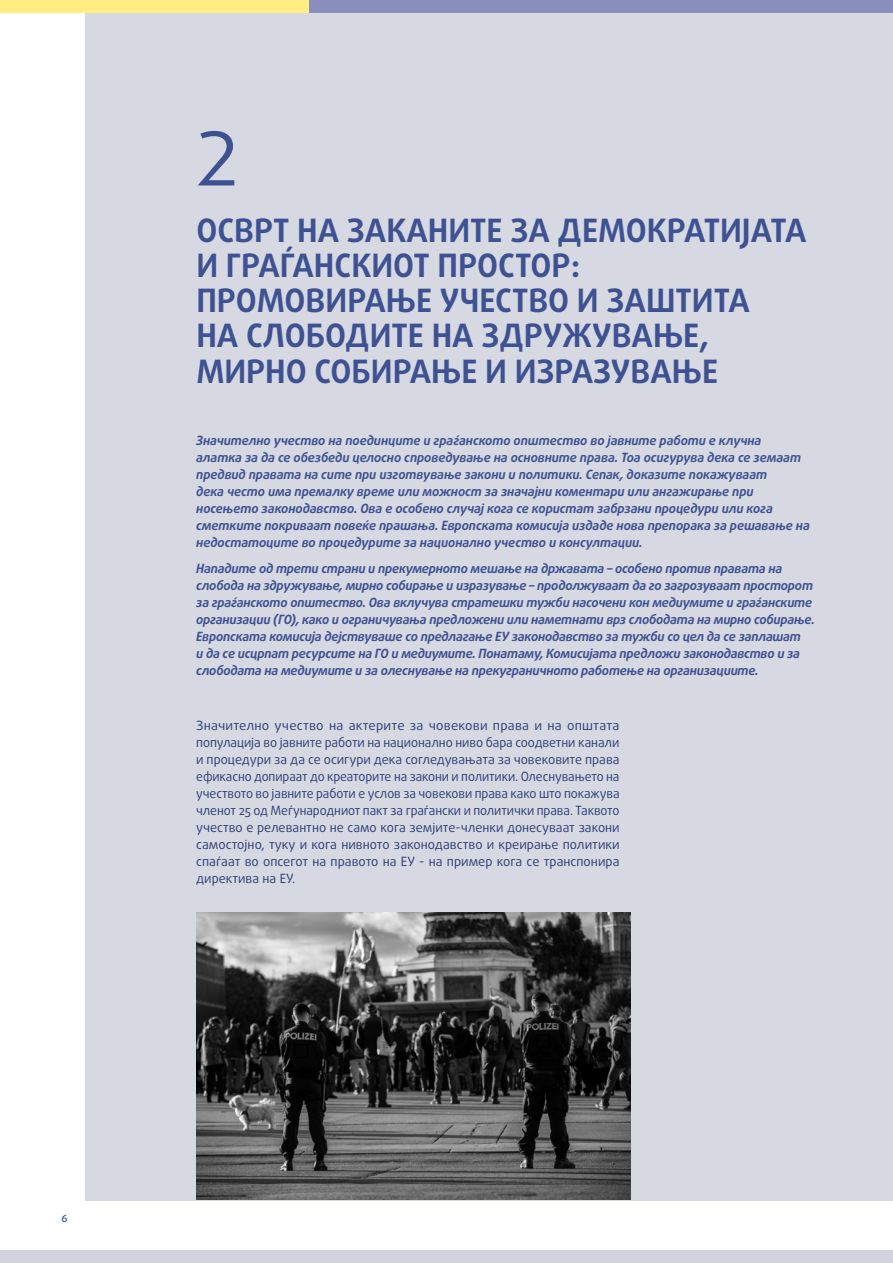
<style>
.page{position:relative;width:893px;height:1263px;background:#fff}
.page>*{position:absolute;margin:0;border:0;box-sizing:border-box;transform-origin:0 0}
.title_1_no{font:74.25px "Daxline Pro";color:#3e5293}
.title_1{font:700 32.25px/35.2px "Daxline Pro";color:#3e5293}
.intro_1{font:italic 700 12.75px/17px "Daxline Pro";letter-spacing:-.02em;color:#3e5293}
.body{font:12.75px/17px "Daxline Pro";color:#2a3f79;text-align:justify}
.t1{font:500 10.5px "Daxline Pro";color:#3e5293}
</style>
<div class="page">
<div style="left:85px;top:0;width:808px;height:1201px;background:#d7d9e2"></div>
<img style="left:196px;top:913px;width:434px;height:286px">
<div style="left:0;top:1250px;width:893px;height:13px;background:#d1d3de"></div>
<div style="left:307px;top:0;width:586px;height:13px;background:#8a8ebc"></div>
<div style="left:0;top:0;width:308px;height:13px;background:#ffee81"></div>
<h1 class="title_1_no" style="left:196px;top:110px;width:44px">2</h1>
<h1 class="title_1" style="left:196px;top:213px;width:612px">ОСВРТ НА ЗАКАНИТЕ ЗА ДЕМОКРАТИЈАТА<br>И ГРАЃАНСКИОТ ПРОСТОР:<br>ПРОМОВИРАЊЕ УЧЕСТВО И ЗАШТИТА<br>НА СЛОБОДИТЕ НА ЗДРУЖУВАЊЕ,<br>МИРНО СОБИРАЊЕ И ИЗРАЗУВАЊЕ</h1>
<p class="intro_1" style="left:196px;top:432px;width:615px">Значително учество на поединците и граѓанското општество во јавните работи е клучна алатка за да се обезбеди целосно спроведување на основните права. Тоа осигурува дека се земаат предвид правата на сите при изготвување закони и политики. Сепак, доказите покажуваат<br>дека често има премалку време или можност за значајни коментари или ангажирање при носењето законодавство. Ова е особено случај кога се користат забрзани процедури или кога сметките покриваат повеќе прашања. Европската комисија издаде нова препорака за решавање на недостатоците во процедурите за национално учество и консултации.</p>
<p class="intro_1" style="left:196px;top:560px;width:620px">Нападите од трети страни и прекумерното мешање на државата – особено против правата на слобода на здружување, мирно собирање и изразување – продолжуваат да го загрозуваат просторот за граѓанското општество. Ова вклучува стратешки тужби насочени кон медиумите и граѓанските организации (ГО), како и ограничувања предложени или наметнати врз слободата на мирно собирање.<br>Европската комисија дејствуваше со предлагање ЕУ законодавство за тужби со цел да се заплашат<br>и да се исцрпат ресурсите на ГО и медиумите. Понатаму, Комисијата предложи законодавство и за слободата на медиумите и за олеснување на прекуграничното работење на организациите.</p>
<p class="body" style="left:196px;top:717px;width:425px">Значително учество на актерите за човекови права и на општата популација во јавните работи на национално ниво бара соодветни канали и процедури за да се осигури дека согледувањата за човековите права ефикасно допираат до креаторите на закони и политики. Олеснувањето на учеството во јавните работи е услов за човекови права како што покажува членот 25 од Меѓународниот пакт за граѓански и политички права. Таквото учество е релевантно не само кога земјите-членки донесуваат закони самостојно, туку и кога нивното законодавство и креирање политики спаѓаат во опсегот на правото на ЕУ - на пример кога се транспонира директива на ЕУ.</p>
<p class="t1" style="left:62px;top:1211px;width:8px">6</p>
</div>
